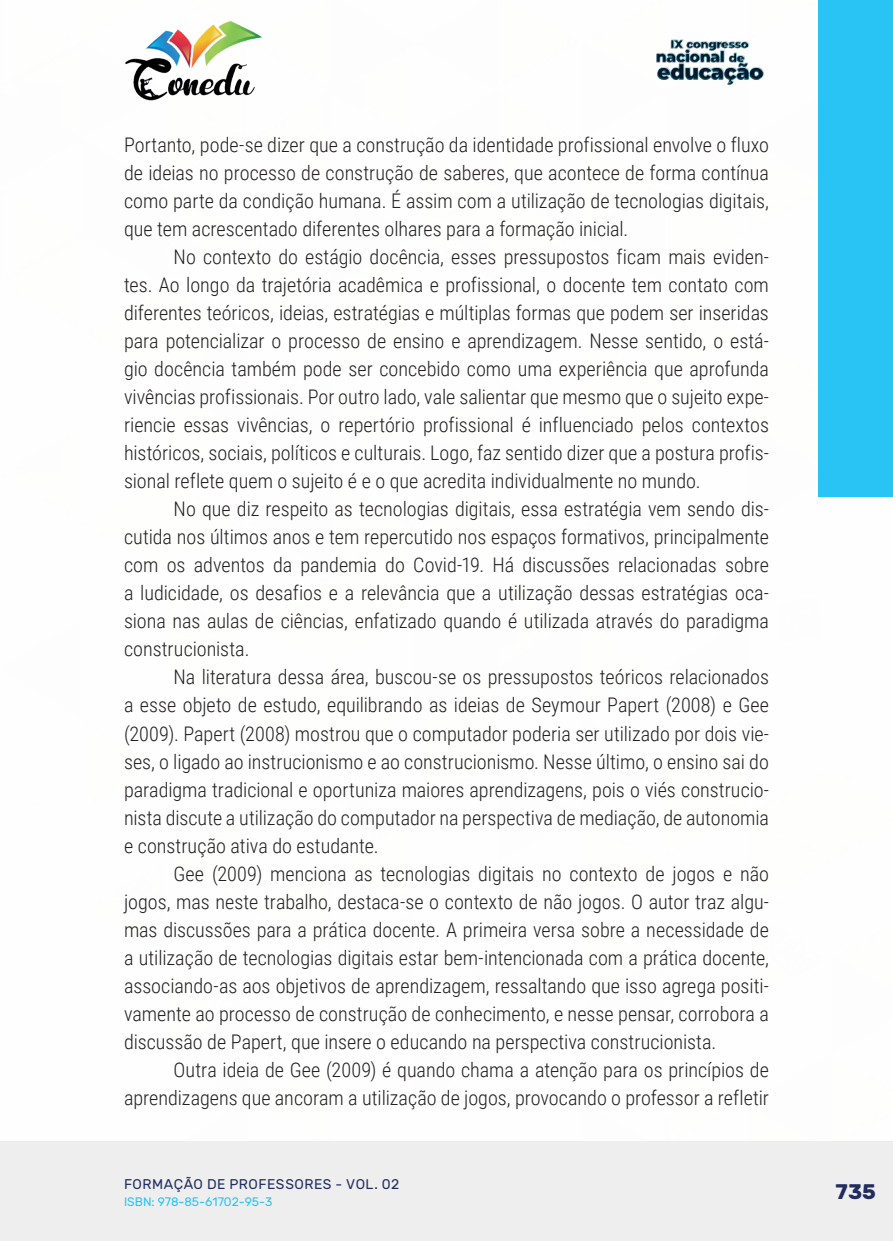
<style>
.page{position:relative;width:893px;height:1241px;background:#fff}
.page>*{position:absolute;margin:0;border:0;box-sizing:border-box;transform-origin:0 0}
.t1{font:700 21px "Rubik";color:#202d5e}
._9_CORPO{font:300 20.12px/28px "Roboto Condensed";color:#231f20;text-align:justify}
.t2{font:14px "Rubik";letter-spacing:.035em;color:#202d5e}
.t3{font:12.25px "Rubik";color:#29c4f3}
</style>
<div class="page">
<div style="left:0;top:1141px;width:893px;height:99px;background:#eeeeef"></div>
<div style="left:819px;top:0;width:74px;height:496px;background:#29c4f3"></div>
<img style="left:125px;top:20px;width:137px;height:81px">
<img style="left:656px;top:39px;width:108px;height:46px">
<p class="_9_CORPO" style="left:124px;top:130px;width:646px">Portanto, pode-se dizer que a construção da identidade profissional envolve o fluxo de ideias no processo de construção de saberes, que acontece de forma contínua como parte da condição humana. É assim com a utilização de tecnologias digitais, que tem acrescentado diferentes olhares para a formação inicial.</p>
<p class="_9_CORPO" style="left:124px;top:242px;width:646px;text-indent:50px">No contexto do estágio docência, esses pressupostos ficam mais eviden&shy;tes. Ao longo da trajetória acadêmica e profissional, o docente tem contato com diferentes teóricos, ideias, estratégias e múltiplas formas que podem ser inseridas para potencializar o processo de ensino e aprendizagem. Nesse sentido, o está&shy;gio docência também pode ser concebido como uma experiência que aprofunda vivências profissionais. Por outro lado, vale salientar que mesmo que o sujeito expe&shy;riencie essas vivências, o repertório profissional é influenciado pelos contextos históricos, sociais, políticos e culturais. Logo, faz sentido dizer que a postura profis&shy;sional reflete quem o sujeito é e o que acredita individualmente no mundo.</p>
<p class="_9_CORPO" style="left:124px;top:494px;width:646px;text-indent:50px">No que diz respeito as tecnologias digitais, essa estratégia vem sendo dis&shy;cutida nos últimos anos e tem repercutido nos espaços formativos, principalmente com os adventos da pandemia do Covid-19. Há discussões relacionadas sobre a ludicidade, os desafios e a relevância que a utilização dessas estratégias oca&shy;siona nas aulas de ciências, enfatizado quando é utilizada através do paradigma construcionista.</p>
<p class="_9_CORPO" style="left:124px;top:662px;width:646px;text-indent:50px">Na literatura dessa área, buscou-se os pressupostos teóricos relacionados a esse objeto de estudo, equilibrando as ideias de Seymour Papert (2008) e Gee (2009). Papert (2008) mostrou que o computador poderia ser utilizado por dois vie&shy;ses, o ligado ao instrucionismo e ao construcionismo. Nesse último, o ensino sai do paradigma tradicional e oportuniza maiores aprendizagens, pois o viés construcio&shy;nista discute a utilização do computador na perspectiva de mediação, de autonomia e construção ativa do estudante.</p>
<p class="_9_CORPO" style="left:124px;top:858px;width:646px;text-indent:50px">Gee (2009) menciona as tecnologias digitais no contexto de jogos e não jogos, mas neste trabalho, destaca-se o contexto de não jogos. O autor traz algu&shy;mas discussões para a prática docente. A primeira versa sobre a necessidade de a utilização de tecnologias digitais estar bem-intencionada com a prática docente, associando-as aos objetivos de aprendizagem, ressaltando que isso agrega positi&shy;vamente ao processo de construção de conhecimento, e nesse pensar, corrobora a discussão de Papert, que insere o educando na perspectiva construcionista.</p>
<p class="_9_CORPO" style="left:124px;top:1054px;width:646px;text-align:right">Outra ideia de Gee (2009) é quando chama a atenção para os princípios de aprendizagens que ancoram a utilização de jogos, provocando o professor a refletir</p>
<p class="t2" style="left:124px;top:1175px;width:277px">FORMAÇÃO DE PROFESSORES - VOL. 02</p>
<p class="t3" style="left:124px;top:1194px;width:150px">ISBN: 978-85-61702-95-3</p>
<p class="t1" style="left:836px;top:1179px;width:42px">735</p>
</div>
